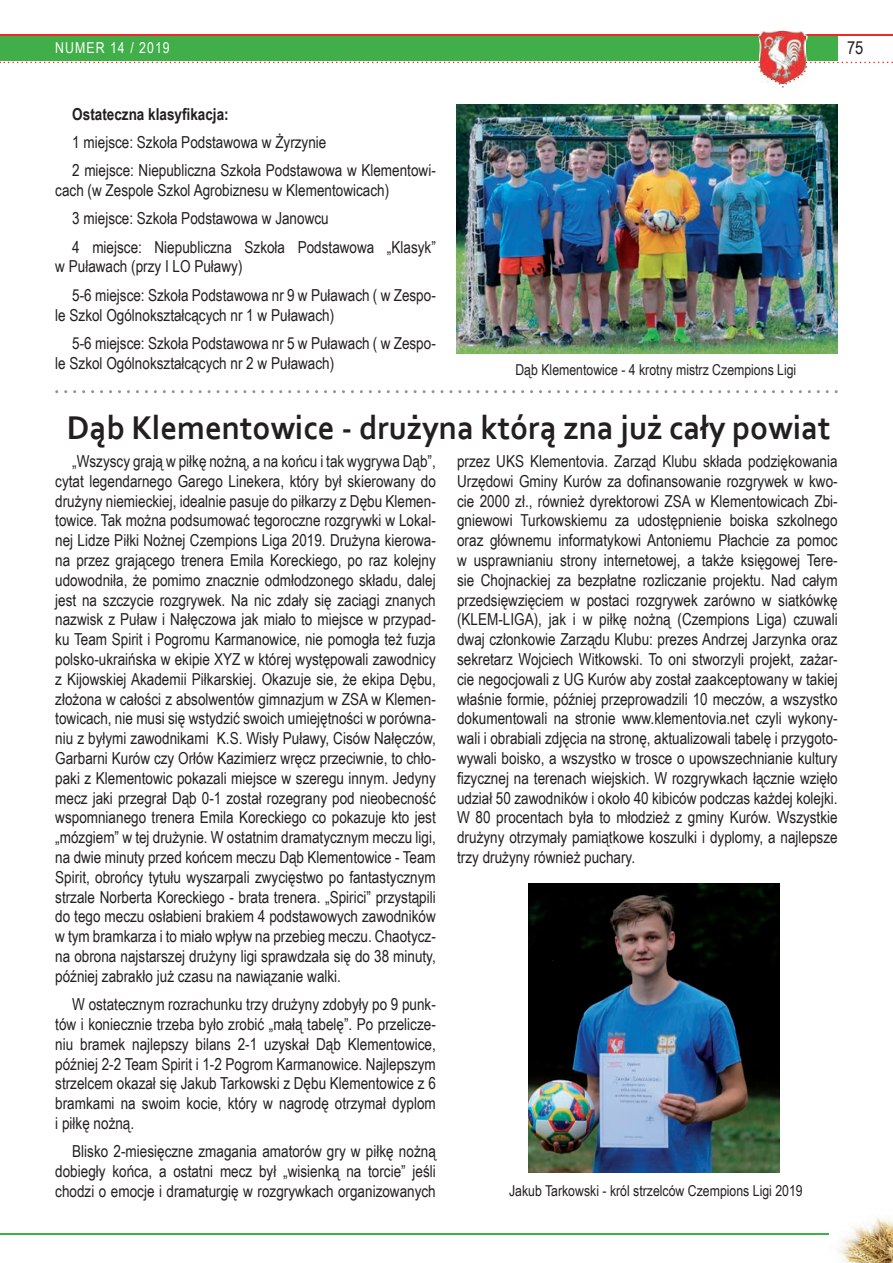
<style>
.page{position:relative;width:893px;height:1263px;background:#fff}
.page>*{position:absolute;margin:0;border:0;box-sizing:border-box;transform-origin:0 0}
.t1{font:700 34.5px "Corbel";color:#231f20;scale:.95 1}
.t2{font:18px "Arial Narrow";color:#231f20}
.t3{font:16.5px/19.8px "Arial Narrow";color:#231f20}
.t4{font:700 16.5px "Arial Narrow";color:#231f20}
.t5{font:15px "Arial Narrow";color:#231f20}
.t6{font:15px "Arial Narrow";letter-spacing:.07em;color:#fff}
</style>
<div class="page">
<div style="left:0;top:35px;width:838px;height:26px;background:#40ae49"></div>
<hr style="left:0;top:34px;width:893px;height:2px;background:#ee2926">
<img style="left:758px;top:30px;width:49px;height:32px">
<img style="left:760px;top:31px;width:46px;height:31px">
<img style="left:760px;top:34px;width:46px;height:27px">
<svg style="left:0;top:62px;width:893px;height:26px"></svg>
<hr style="left:0;top:1233px;width:893px;height:2px;background:#40ae49">
<img style="left:838px;top:1217px;width:55px;height:46px">
<img style="left:829px;top:1233px;width:64px;height:2px">
<svg style="left:55px;top:390px;width:783px;height:3px"></svg>
<img style="left:456px;top:104px;width:382px;height:250px">
<img style="left:528px;top:883px;width:251px;height:289px">
<p class="t6" style="left:55px;top:36px;width:116px">NUMER 14 / 2019</p>
<p class="t2" style="left:847px;top:34px;width:18px">75</p>
<p class="t4" style="left:72px;top:101px;width:158px">Ostateczna klasyfikacja:</p>
<p class="t3" style="left:72px;top:127px;width:365px;line-height:28.3px">1 miejsce: Szkoła Podstawowa w Żyrzynie<br>2 miejsce: Niepubliczna Szkoła Podstawowa w Klementowi-</p>
<p class="t3" style="left:72px;top:175px;width:365px;line-height:28.3px;text-indent:-17px">cach (w Zespole Szkol Agrobiznesu w Klementowicach)<br>3 miejsce: Szkoła Podstawowa w Janowcu<br>4 miejsce: Niepubliczna Szkoła Podstawowa „Klasyk”</p>
<p class="t3" style="left:72px;top:252px;width:365px;line-height:28.3px;text-indent:-17px">w Puławach (przy I LO Puławy)<br>5-6 miejsce: Szkoła Podstawowa nr 9 w Puławach ( w Zespo-</p>
<p class="t3" style="left:72px;top:300px;width:365px;line-height:28.3px;text-indent:-17px">le Szkol Ogólnokształcących nr 1 w Puławach)<br>5-6 miejsce: Szkoła Podstawowa nr 5 w Puławach ( w Zespo-</p>
<p class="t3" style="left:55px;top:352px;width:280px">le Szkol Ogólnokształcących nr 2 w Puławach)</p>
<p class="t5" style="left:515px;top:358px;width:282px">Dąb Klementowice - 4 krotny mistrz Czempions Ligi</p>
<h1 class="t1" style="left:67px;top:407px;width:805px">Dąb Klementowice - drużyna którą zna już cały powiat</h1>
<p class="t3" style="left:55px;top:451px;width:382px;text-align:justify;text-indent:17px">„Wszyscy grają w piłkę nożną, a na końcu i tak wygrywa Dąb”, cytat legendarnego Garego Linekera, który był skierowany do drużyny niemieckiej, idealnie pasuje do piłkarzy z Dębu Klemen&shy;towice. Tak można podsumować tegoroczne rozgrywki w Lokal&shy;nej Lidze Piłki Nożnej Czempions Liga 2019. Drużyna kierowa&shy;na przez grającego trenera Emila Koreckiego, po raz kolejny udowodniła, że pomimo znacznie odmłodzonego składu, dalej jest na szczycie rozgrywek. Na nic zdały się zaciągi znanych nazwisk z Puław i Nałęczowa jak miało to miejsce w przypad&shy;ku Team Spirit i Pogromu Karmanowice, nie pomogła też fuzja polsko-ukraińska w ekipie XYZ w której występowali zawodnicy z Kijowskiej Akademii Piłkarskiej. Okazuje sie, że ekipa Dębu, złożona w całości z absolwentów gimnazjum w ZSA w Klemen&shy;towicach, nie musi się wstydzić swoich umiejętności w porówna&shy;niu z byłymi zawodnikami K.S. Wisły Puławy, Cisów Nałęczów, Garbarni Kurów czy Orłów Kazimierz wręcz przeciwnie, to chło&shy;paki z Klementowic pokazali miejsce w szeregu innym. Jedyny mecz jaki przegrał Dąb 0-1 został rozegrany pod nieobecność wspomnianego trenera Emila Koreckiego co pokazuje kto jest „mózgiem” w tej drużynie. W ostatnim dramatycznym meczu ligi, na dwie minuty przed końcem meczu Dąb Klementowice - Team Spirit, obrońcy tytułu wyszarpali zwycięstwo po fantastycznym strzale Norberta Koreckiego - brata trenera. „Spirici” przystąpili do tego meczu osłabieni brakiem 4 podstawowych zawodników w tym bramkarza i to miało wpływ na przebieg meczu. Chaotycz&shy;na obrona najstarszej drużyny ligi sprawdzała się do 38 minuty, później zabrakło już czasu na nawiązanie walki.</p>
<p class="t3" style="left:55px;top:994px;width:382px;text-align:justify;text-indent:17px">W ostatecznym rozrachunku trzy drużyny zdobyły po 9 punk&shy;tów i koniecznie trzeba było zrobić „małą tabelę”. Po przelicze&shy;niu bramek najlepszy bilans 2-1 uzyskał Dąb Klementowice, później 2-2 Team Spirit i 1-2 Pogrom Karmanowice. Najlepszym strzelcem okazał się Jakub Tarkowski z Dębu Klementowice z 6 bramkami na swoim kocie, który w nagrodę otrzymał dyplom i piłkę nożną.</p>
<p class="t3" style="left:55px;top:1141px;width:382px;text-align:justify;text-indent:17px">Blisko 2-miesięczne zmagania amatorów gry w piłkę nożną dobiegły końca, a ostatni mecz był „wisienką na torcie” jeśli chodzi o emocje i dramaturgię w rozgrywkach organizowanych</p>
<p class="t3" style="left:457px;top:451px;width:382px;text-align:justify">przez UKS Klementovia. Zarząd Klubu składa podziękowania Urzędowi Gminy Kurów za dofinansowanie rozgrywek w kwo&shy;cie 2000 zł., również dyrektorowi ZSA w Klementowicach Zbi&shy;gniewowi Turkowskiemu za udostępnienie boiska szkolnego oraz głównemu informatykowi Antoniemu Płachcie za pomoc w usprawnianiu strony internetowej, a także księgowej Tere&shy;sie Chojnackiej za bezpłatne rozliczanie projektu. Nad całym przedsięwzięciem w postaci rozgrywek zarówno w siatkówkę (KLEM-LIGA), jak i w piłkę nożną (Czempions Liga) czuwali dwaj członkowie Zarządu Klubu: prezes Andrzej Jarzynka oraz sekretarz Wojciech Witkowski. To oni stworzyli projekt, zażar&shy;cie negocjowali z UG Kurów aby został zaakceptowany w takiej właśnie formie, później przeprowadzili 10 meczów, a wszystko dokumentowali na stronie www.klementovia.net czyli wykony&shy;wali i obrabiali zdjęcia na stronę, aktualizowali tabelę i przygoto&shy;wywali boisko, a wszystko w trosce o upowszechnianie kultury fizycznej na terenach wiejskich. W rozgrywkach łącznie wzięło udział 50 zawodników i około 40 kibiców podczas każdej kolejki.<br>W 80 procentach była to młodzież z gminy Kurów. Wszystkie drużyny otrzymały pamiątkowe koszulki i dyplomy, a najlepsze trzy drużyny również puchary.</p>
<p class="t5" style="left:509px;top:1180px;width:295px">Jakub Tarkowski - król strzelców Czempions Ligi 2019</p>
</div>
